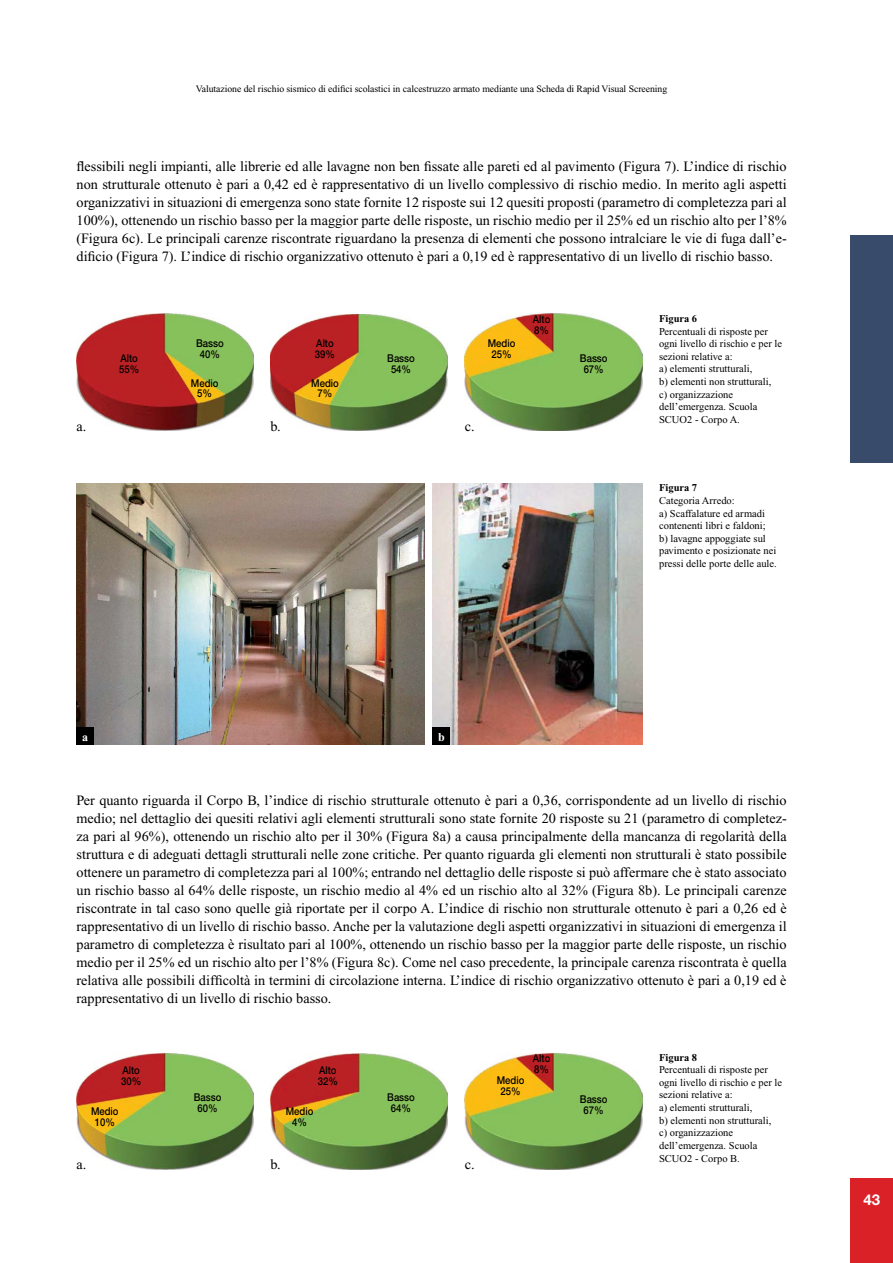
<style>
.page{position:relative;width:893px;height:1263px;background:#fff}
.page>*{position:absolute;margin:0;border:0;box-sizing:border-box;transform-origin:0 0}
.t1{font:700 15px "Helvetica Neue";color:#fff}
.t2{font:14.25px/18px "Times New Roman";color:#000;text-align:justify}
.t3{font:700 12px "Times New Roman";color:#fff}
.t4{font:500 10.8px/10.8px "Helvetica Neue";color:#000;text-align:center;scale:.89 1}
.t5{font:10.5px/12.6px "Times New Roman";color:#000}
.t6{font:700 10.5px "Times New Roman";color:#000}
.t7{font:9.75px "Times New Roman";letter-spacing:-.005em;color:#000}
</style>
<div class="page">
<div style="left:850px;top:1178px;width:43px;height:85px;background:#da2128"></div>
<div style="left:850px;top:236px;width:43px;height:227px;background:#394b6a"></div>
<img style="left:77px;top:314px;width:177px;height:117px">
<img style="left:271px;top:314px;width:177px;height:116px">
<img style="left:465px;top:314px;width:177px;height:116px">
<img style="left:77px;top:483px;width:348px;height:261px">
<img style="left:433px;top:483px;width:209px;height:261px">
<div style="left:77px;top:727px;width:17px;height:17px;background:#000"></div>
<div style="left:433px;top:727px;width:17px;height:17px;background:#000"></div>
<img style="left:77px;top:1053px;width:177px;height:116px">
<img style="left:270px;top:1053px;width:178px;height:116px">
<img style="left:465px;top:1053px;width:177px;height:116px">
<p class="t7" style="left:196px;top:84px;width:473px">Valutazione del rischio sismico di edifici scolastici in calcestruzzo armato mediante una Scheda di Rapid Visual Screening</p>
<p class="t2" style="left:77px;top:157px;width:712px">flessibili negli impianti, alle librerie ed alle lavagne non ben fissate alle pareti ed al pavimento (Figura 7). L’indice di rischio non strutturale ottenuto è pari a 0,42 ed è rappresentativo di un livello complessivo di rischio medio. In merito agli aspetti organizzativi in situazioni di emergenza sono state fornite 12 risposte sui 12 quesiti proposti (parametro di completezza pari al 100%), ottenendo un rischio basso per la maggior parte delle risposte, un rischio medio per il 25% ed un rischio alto per l’8% (Figura 6c). Le principali carenze riscontrate riguardano la presenza di elementi che possono intralciare le vie di fuga dall’e&shy;dificio (Figura 7). L’indice di rischio organizzativo ottenuto è pari a 0,19 ed è rappresentativo di un livello di rischio basso.</p>
<p class="t4" style="left:119px;top:353px;width:24px;text-align:left">Alto<br>55%</p>
<p class="t4" style="left:196px;top:338px;width:33px">Basso<br>40%</p>
<p class="t4" style="left:191px;top:377px;width:33px">Medio<br>5%</p>
<p class="t4" style="left:315px;top:338px;width:24px;text-align:left">Alto<br>39%</p>
<p class="t4" style="left:311px;top:377px;width:33px">Medio<br>7%</p>
<p class="t4" style="left:387px;top:353px;width:33px">Basso<br>54%</p>
<p class="t2" style="left:77px;top:417px;width:11px">a.</p>
<p class="t2" style="left:270px;top:417px;width:12px">b.</p>
<p class="t2" style="left:465px;top:417px;width:11px">c.</p>
<p class="t4" style="left:488px;top:338px;width:33px">Medio<br>25%</p>
<p class="t4" style="left:533px;top:314px;width:21px;text-align:left">Alto<br>8%</p>
<p class="t4" style="left:580px;top:353px;width:33px">Basso<br>67%</p>
<p class="t6" style="left:659px;top:313px;width:40px">Figura 6</p>
<p class="t5" style="left:659px;top:325px;width:124px">Percentuali di risposte per ogni livello di rischio e per le sezioni relative a:<br>a) elementi strutturali,<br>b) elementi non strutturali, c) organizzazione dell’emergenza. Scuola<br>SCUO2 - Corpo A.</p>
<p class="t6" style="left:659px;top:482px;width:40px">Figura 7</p>
<p class="t5" style="left:659px;top:494px;width:119px">Categoria Arredo:<br>a) Scaffalature ed armadi contenenti libri e faldoni; b) lavagne appoggiate sul pavimento e posizionate nei pressi delle porte delle aule.</p>
<p class="t3" style="left:82px;top:730px;width:7px">a</p>
<p class="t3" style="left:438px;top:730px;width:8px">b</p>
<p class="t2" style="left:77px;top:791px;width:712px">Per quanto riguarda il Corpo B, l’indice di rischio strutturale ottenuto è pari a 0,36, corrispondente ad un livello di rischio medio; nel dettaglio dei quesiti relativi agli elementi strutturali sono state fornite 20 risposte su 21 (parametro di completez&shy;za pari al 96%), ottenendo un rischio alto per il 30% (Figura 8a) a causa principalmente della mancanza di regolarità della struttura e di adeguati dettagli strutturali nelle zone critiche. Per quanto riguarda gli elementi non strutturali è stato possibile ottenere un parametro di completezza pari al 100%; entrando nel dettaglio delle risposte si può affermare che è stato associato un rischio basso al 64% delle risposte, un rischio medio al 4% ed un rischio alto al 32% (Figura 8b). Le principali carenze riscontrate in tal caso sono quelle già riportate per il corpo A. L’indice di rischio non strutturale ottenuto è pari a 0,26 ed è rappresentativo di un livello di rischio basso. Anche per la valutazione degli aspetti organizzativi in situazioni di emergenza il parametro di completezza è risultato pari al 100%, ottenendo un rischio basso per la maggior parte delle risposte, un rischio medio per il 25% ed un rischio alto per l’8% (Figura 8c). Come nel caso precedente, la principale carenza riscontrata è quella relativa alle possibili difficoltà in termini di circolazione interna. L’indice di rischio organizzativo ottenuto è pari a 0,19 ed è rappresentativo di un livello di rischio basso.</p>
<p class="t4" style="left:121px;top:1064px;width:24px;text-align:left">Alto<br>30%</p>
<p class="t4" style="left:318px;top:1064px;width:24px;text-align:left">Alto<br>32%</p>
<p class="t4" style="left:194px;top:1092px;width:33px">Basso</p>
<p class="t4" style="left:387px;top:1092px;width:33px">Basso</p>
<p class="t4" style="left:91px;top:1105px;width:33px">Medio</p>
<p class="t4" style="left:198px;top:1103px;width:24px">60%</p>
<p class="t4" style="left:95px;top:1116px;width:24px">10%</p>
<p class="t4" style="left:286px;top:1105px;width:33px">Medio</p>
<p class="t4" style="left:391px;top:1103px;width:24px">64%</p>
<p class="t4" style="left:292px;top:1116px;width:18px">4%</p>
<p class="t2" style="left:77px;top:1156px;width:11px">a.</p>
<p class="t2" style="left:270px;top:1156px;width:12px">b.</p>
<p class="t2" style="left:465px;top:1156px;width:11px">c.</p>
<p class="t4" style="left:497px;top:1074px;width:33px">Medio<br>25%</p>
<p class="t4" style="left:533px;top:1052px;width:21px;text-align:left">Alto<br>8%</p>
<p class="t4" style="left:580px;top:1094px;width:33px">Basso<br>67%</p>
<p class="t6" style="left:659px;top:1051px;width:40px">Figura 8</p>
<p class="t5" style="left:659px;top:1063px;width:124px">Percentuali di risposte per ogni livello di rischio e per le sezioni relative a:<br>a) elementi strutturali,<br>b) elementi non strutturali, c) organizzazione dell’emergenza. Scuola<br>SCUO2 - Corpo B.</p>
<p class="t1" style="left:863px;top:1190px;width:18px">43</p>
</div>
